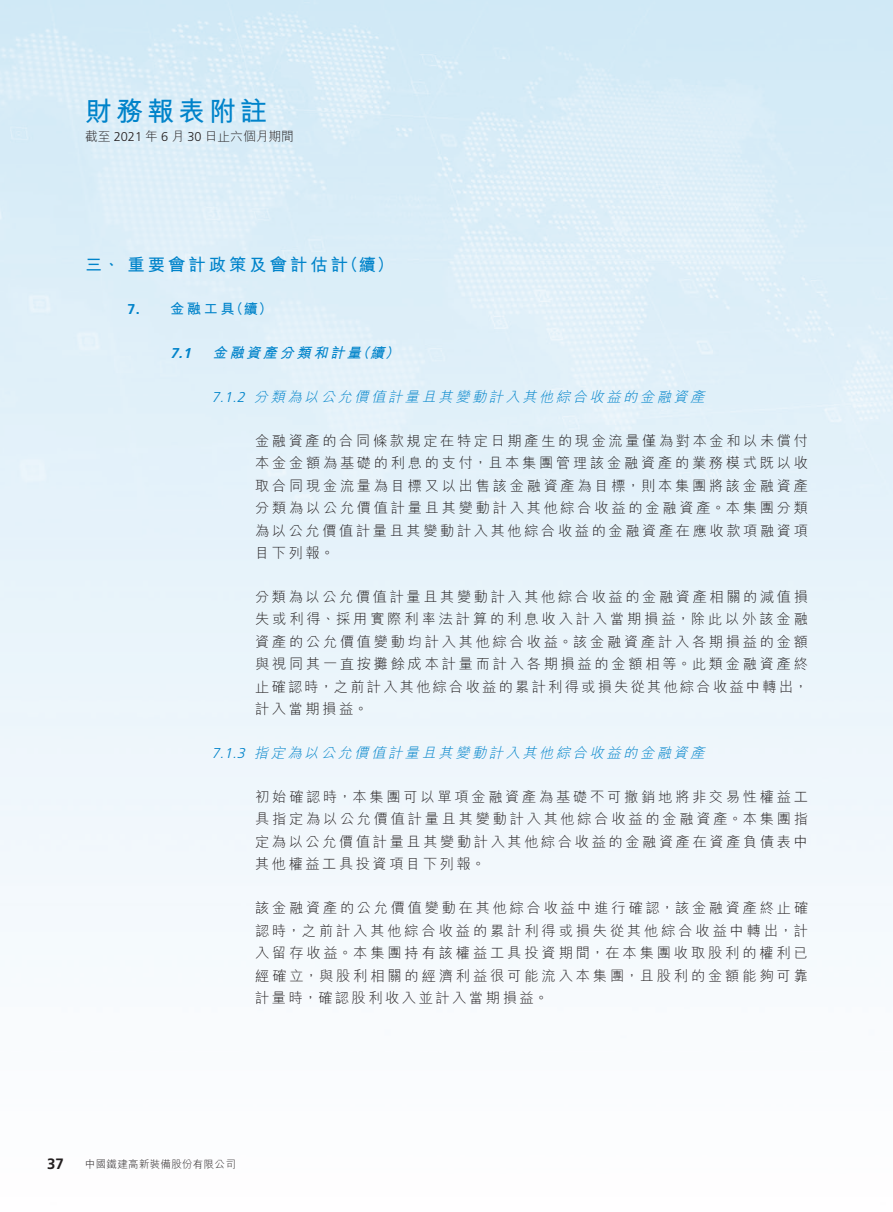
<style>
.page{position:relative;width:893px;height:1212px;background:#fff}
.page>*{position:absolute;margin:0;border:0;box-sizing:border-box;transform-origin:0 0}
.t1{font:700 27px "M Hei HK";letter-spacing:.15em;color:#0083ca}
._01_Heading_1{font:700 17.25px "M Hei HK";letter-spacing:.18em;color:#0083ca}
.t2{font:700 15px "Frutiger LT Std";color:#231f20}
._00_Body_text{font:300 14.25px/22.5px "M Hei HK";letter-spacing:.18em;color:#231f20;text-align:justify}
._04_Heading_4{font:italic 300 14.25px "M Hei HK";color:#0083ca}
._03_Heading_3{font:italic 700 14.25px "M Hei HK";color:#0083ca}
._02_Heading_2{font:700 14.25px "M Hei HK";color:#0083ca}
._03_Heading_3-2{font:italic 700 14.25px "Frutiger LT Std";color:#0083ca}
._02_Heading_2-2{font:700 14.25px "Frutiger LT Std";color:#0083ca}
.t3{font:300 12.75px "M Hei HK";color:#231f20}
.t4{font:300 10.5px "M Hei HK";letter-spacing:.03em;color:#231f20}
.s1{font-family:"Frutiger LT Std"}
</style>
<div class="page">
<h1 class="t1" style="left:85px;top:91px;width:184px">財務報表附註</h1>
<p class="t3" style="left:85px;top:130px;width:210px">截至 <span class="s1">2021</span> 年 <span class="s1">6</span> 月 <span class="s1">30</span> 日止六個月期間</p>
<p class="_01_Heading_1" style="left:85px;top:252px;width:264px">三、重要會計政策及會計估計</p>
<p class="_02_Heading_2" style="left:229px;top:299px;width:45px">（續(</p>
<p class="_01_Heading_1" style="left:341px;top:252px;width:54px">（續(</p>
<p class="_02_Heading_2" style="left:170px;top:299px;width:66px">金融工具</p>
<p class="_02_Heading_2-2" style="left:128px;top:301px;width:14px">7.</p>
<p class="_03_Heading_3-2" style="left:170px;top:345px;width:26px">7.1</p>
<p class="_03_Heading_3" style="left:213px;top:342px;width:178px">金融資產分類和計量續</p>
<p class="_03_Heading_3" style="left:356px;top:342px;width:20px">（</p>
<p class="_03_Heading_3" style="left:385px;top:342px;width:20px">(</p>
<p class="_04_Heading_4" style="left:211px;top:389px;width:498px"><span class="s1">7.1.2</span> 分類為以公允價值計量且其變動計入其他綜合收益的金融資產</p>
<p class="_00_Body_text" style="left:255px;top:429px;width:554px">金融資產的合同條款規定在特定日期產生的現金流量僅為對本金和以未償付本金金額為基礎的利息的支付，且本集團管理該金融資產的業務模式既以收取合同現金流量為目標又以出售該金融資產為目標，則本集團將該金融資產分類為以公允價值計量且其變動計入其他綜合收益的金融資產。本集團分類為以公允價值計量且其變動計入其他綜合收益的金融資產在應收款項融資項目下列報。</p>
<p class="_00_Body_text" style="left:255px;top:585px;width:554px">分類為以公允價值計量且其變動計入其他綜合收益的金融資產相關的減值損失或利得、採用實際利率法計算的利息收入計入當期損益，除此以外該金融資產的公允價值變動均計入其他綜合收益。該金融資產計入各期損益的金額與視同其一直按攤餘成本計量而計入各期損益的金額相等。此類金融資產終止確認時，之前計入其他綜合收益的累計利得或損失從其他綜合收益中轉出，計入當期損益。</p>
<p class="_04_Heading_4" style="left:211px;top:746px;width:498px"><span class="s1">7.1.3</span> 指定為以公允價值計量且其變動計入其他綜合收益的金融資產</p>
<p class="_00_Body_text" style="left:255px;top:785px;width:554px">初始確認時，本集團可以單項金融資產為基礎不可撤銷地將非交易性權益工具指定為以公允價值計量且其變動計入其他綜合收益的金融資產。本集團指定為以公允價值計量且其變動計入其他綜合收益的金融資產在資產負債表中其他權益工具投資項目下列報。</p>
<p class="_00_Body_text" style="left:255px;top:896px;width:554px">該金融資產的公允價值變動在其他綜合收益中進行確認，該金融資產終止確認時，之前計入其他綜合收益的累計利得或損失從其他綜合收益中轉出，計入留存收益。本集團持有該權益工具投資期間，在本集團收取股利的權利已經確立，與股利相關的經濟利益很可能流入本集團，且股利的金額能夠可靠計量時，確認股利收入並計入當期損益。</p>
<p class="t2" style="left:47px;top:1154px;width:18px">37</p>
<p class="t4" style="left:85px;top:1159px;width:152px">中國鐵建高新裝備股份有限公司</p>
</div>
